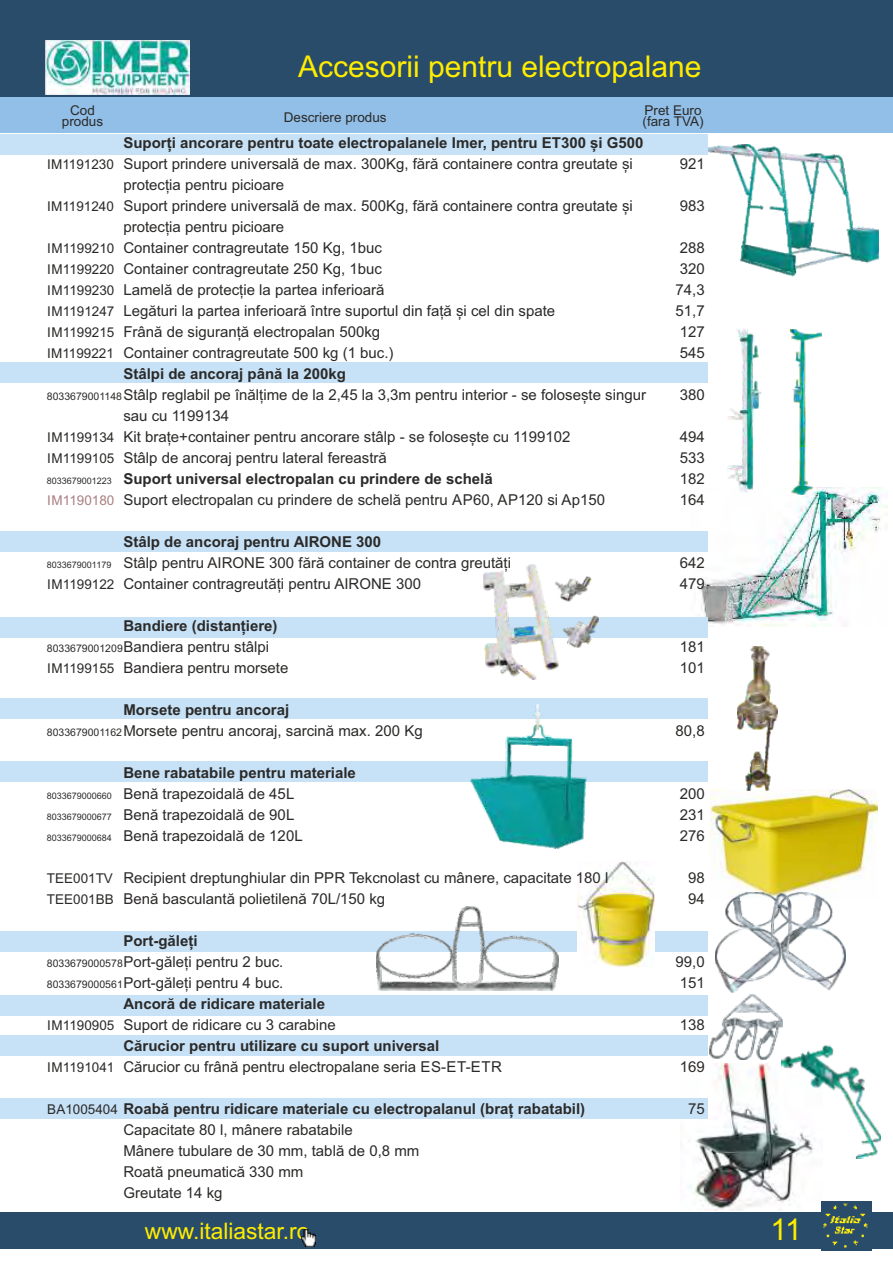
<style>
.page{position:relative;width:893px;height:1263px;background:#fff}
.page>*{position:absolute;margin:0;border:0;box-sizing:border-box;transform-origin:0 0}
.t1{font:30px "Arial";color:#ffed00}
.t2{font:22.8px "Arial";color:#ffed00}
.t3{font:15px/21px "Arial";color:#2b2a29}
.t4{font:700 15px "Arial";color:#2b2a29}
.t5{font:13.5px/21px "Arial";color:#2b2a29}
.t6{font:13.5px "Arial";color:#ab8082}
.t7{font:10.5px/21px "Arial";color:#2b2a29}
.t8{font:9px "Arial";color:#2b2a29}
</style>
<div class="page">
<div style="left:0;top:1212px;width:893px;height:36px;background:#294c6a"></div>
<div style="left:0;top:0;width:893px;height:97px;background:#294c6a"></div>
<img style="left:710px;top:789px;width:167px;height:104px">
<div style="left:0;top:995px;width:707px;height:21px;background:#c7e1f6"></div>
<img style="left:689px;top:1063px;width:133px;height:147px">
<div style="left:0;top:1098px;width:707px;height:21px;background:#c7e1f6"></div>
<img style="left:701px;top:487px;width:186px;height:139px">
<div style="left:0;top:135px;width:707px;height:20px;background:#c7e1f6"></div>
<div style="left:0;top:362px;width:707px;height:21px;background:#c7e1f6"></div>
<div style="left:0;top:531px;width:707px;height:21px;background:#c7e1f6"></div>
<div style="left:0;top:617px;width:707px;height:21px;background:#c7e1f6"></div>
<div style="left:0;top:698px;width:707px;height:21px;background:#c7e1f6"></div>
<div style="left:0;top:761px;width:707px;height:21px;background:#c7e1f6"></div>
<div style="left:0;top:931px;width:708px;height:21px;background:#c7e1f6"></div>
<div style="left:0;top:1035px;width:707px;height:21px;background:#c7e1f6"></div>
<img style="left:708px;top:144px;width:171px;height:133px">
<img style="left:726px;top:329px;width:40px;height:163px">
<img style="left:790px;top:330px;width:32px;height:164px">
<img style="left:737px;top:646px;width:40px;height:144px">
<img style="left:484px;top:565px;width:114px;height:114px">
<img style="left:471px;top:704px;width:115px;height:144px">
<img style="left:716px;top:893px;width:129px;height:99px">
<img style="left:377px;top:906px;width:181px;height:84px">
<img style="left:710px;top:995px;width:72px;height:65px">
<img style="left:781px;top:1039px;width:99px;height:119px">
<img style="left:578px;top:861px;width:77px;height:105px">
<img style="left:45px;top:41px;width:144px;height:54px">
<div style="left:0;top:97px;width:893px;height:36px;background:#92bfe7"></div>
<img style="left:821px;top:1202px;width:50px;height:48px">
<img style="left:302px;top:1229px;width:13px;height:18px">
<h1 class="t1" style="left:298px;top:55px;width:405px">Accesorii pentru electropalane</h1>
<p class="t5" style="left:62px;top:105px;width:43px;line-height:11.9px;text-align:center">Cod produs</p>
<p class="t5" style="left:284px;top:108px;width:104px">Descriere produs</p>
<p class="t5" style="left:643px;top:105px;width:63px;line-height:11.9px">Pret Euro (fara TVA)</p>
<p class="t4" style="left:123px;top:137px;width:522px">Suporți ancorare pentru toate electropalanele Imer, pentru ET300 și G500</p>
<p class="t3" style="left:123px;top:154px;width:511px">Suport prindere universală de max. 300Kg, fără containere contra greutate și protecția pentru picioare<br>Suport prindere universală de max. 500Kg, fără containere contra greutate și protecția pentru picioare<br>Container contragreutate 150 Kg, 1buc<br>Container contragreutate 250 Kg, 1buc<br>Lamelă de protecție la partea inferioară<br>Legături la partea inferioară între suportul din față și cel din spate<br>Frână de siguranță electropalan 500kg<br>Container contragreutate 500 kg (1 buc.)</p>
<p class="t4" style="left:123px;top:368px;width:224px">Stâlpi de ancoraj până la 200kg</p>
<p class="t3" style="left:123px;top:385px;width:524px">Stâlp reglabil pe înălțime de la 2,45 la 3,3m pentru interior - se folosește singur sau cu 1199134<br>Kit brațe+container pentru ancorare stâlp - se folosește cu 1199102<br>Stâlp de ancoraj pentru lateral fereastră</p>
<p class="t4" style="left:123px;top:473px;width:371px">Suport universal electropalan cu prindere de schelă</p>
<p class="t3" style="left:123px;top:490px;width:483px">Suport electropalan cu prindere de schelă pentru AP60, AP120 si Ap150</p>
<p class="t4" style="left:123px;top:536px;width:259px">Stâlp de ancoraj pentru AIRONE 300</p>
<p class="t3" style="left:123px;top:553px;width:389px">Stâlp pentru AIRONE 300 fără container de contra greutăți<br>Container contragreutăți pentru AIRONE 300</p>
<p class="t4" style="left:123px;top:620px;width:156px">Bandiere (distanțiere)</p>
<p class="t3" style="left:123px;top:637px;width:167px">Bandiera pentru stâlpi<br>Bandiera pentru morsete</p>
<p class="t4" style="left:123px;top:704px;width:167px">Morsete pentru ancoraj</p>
<p class="t3" style="left:123px;top:721px;width:301px">Morsete pentru ancoraj, sarcină max. 200 Kg</p>
<p class="t4" style="left:123px;top:767px;width:234px">Bene rabatabile pentru materiale</p>
<p class="t3" style="left:123px;top:784px;width:181px">Benă trapezoidală de 45L<br>Benă trapezoidală de 90L<br>Benă trapezoidală de 120L</p>
<p class="t3" style="left:123px;top:868px;width:486px">Recipient dreptunghiular din PPR Tekcnolast cu mânere, capacitate 180 l<br>Benă basculantă polietilenă 70L/150 kg</p>
<p class="t4" style="left:123px;top:935px;width:76px">Port-găleți</p>
<p class="t3" style="left:123px;top:952px;width:162px">Port-găleți pentru 2 buc.<br>Port-găleți pentru 4 buc.</p>
<p class="t4" style="left:123px;top:998px;width:203px">Ancoră de ridicare materiale</p>
<p class="t3" style="left:123px;top:1015px;width:214px">Suport de ridicare cu 3 carabine</p>
<p class="t4" style="left:123px;top:1040px;width:317px">Cărucior pentru utilizare cu suport universal</p>
<p class="t3" style="left:123px;top:1057px;width:380px">Cărucior cu frână pentru electropalane seria ES-ET-ETR</p>
<p class="t4" style="left:123px;top:1103px;width:463px">Roabă pentru ridicare materiale cu electropalanul (braț rabatabil)</p>
<p class="t3" style="left:123px;top:1120px;width:297px">Capacitate 80 l, mânere rabatabile<br>Mânere tubulare de 30 mm, tablă de 0,8 mm<br>Roată pneumatică 330 mm<br>Greutate 14 kg</p>
<p class="t5" style="left:47px;top:155px;width:68px">IM1191230</p>
<p class="t5" style="left:47px;top:197px;width:68px">IM1191240</p>
<p class="t5" style="left:47px;top:239px;width:69px;text-align:justify">IM1199210<br>IM1199220<br>IM1199230<br>IM1191247<br>IM1199215<br>IM1199221</p>
<p class="t7" style="left:47px;top:387px;width:77px">8033679001148</p>
<p class="t5" style="left:47px;top:428px;width:69px">IM1199134<br>IM1199105</p>
<p class="t8" style="left:47px;top:477px;width:67px">8033679001223</p>
<p class="t6" style="left:47px;top:495px;width:69px">IM1190180</p>
<p class="t8" style="left:47px;top:561px;width:66px">8033679001179</p>
<p class="t5" style="left:47px;top:575px;width:69px">IM1199122</p>
<p class="t7" style="left:47px;top:639px;width:77px">8033679001209</p>
<p class="t5" style="left:47px;top:659px;width:69px">IM1199155</p>
<p class="t7" style="left:47px;top:723px;width:77px">8033679001162</p>
<p class="t8" style="left:47px;top:792px;width:67px">8033679000660</p>
<p class="t8" style="left:47px;top:813px;width:67px">8033679000677</p>
<p class="t8" style="left:47px;top:834px;width:67px">8033679000684</p>
<p class="t5" style="left:47px;top:869px;width:68px">TEE001TV<br>TEE001BB</p>
<p class="t7" style="left:47px;top:954px;width:77px">8033679000578<br>8033679000561</p>
<p class="t5" style="left:47px;top:1016px;width:69px">IM1190905</p>
<p class="t5" style="left:47px;top:1058px;width:69px">IM1191041</p>
<p class="t5" style="left:47px;top:1100px;width:72px">BA1005404</p>
<p class="t3" style="left:680px;top:154px;width:27px">921</p>
<p class="t3" style="left:680px;top:196px;width:27px">983</p>
<p class="t3" style="left:676px;top:238px;width:31px;text-align:justify">288<br>320<br>74,3<br>51,7<br>127<br>545</p>
<p class="t3" style="left:680px;top:385px;width:27px">380</p>
<p class="t3" style="left:680px;top:427px;width:27px;text-align:justify">494<br>533<br>182<br>164</p>
<p class="t3" style="left:680px;top:553px;width:27px">642<br>479</p>
<p class="t3" style="left:680px;top:637px;width:27px">181<br>101</p>
<p class="t3" style="left:676px;top:721px;width:31px">80,8</p>
<p class="t3" style="left:680px;top:784px;width:27px;text-align:justify">200<br>231<br>276</p>
<p class="t3" style="left:688px;top:868px;width:18px">98<br>94</p>
<p class="t3" style="left:676px;top:952px;width:31px">99,0<br>151</p>
<p class="t3" style="left:680px;top:1015px;width:27px">138</p>
<p class="t3" style="left:680px;top:1057px;width:27px">169</p>
<p class="t3" style="left:688px;top:1099px;width:18px">75</p>
<h2 class="t2" style="left:145px;top:1222px;width:166px">www.italiastar.ro</h2>
<h1 class="t1" style="left:771px;top:1218px;width:33px">11</h1>
</div>
